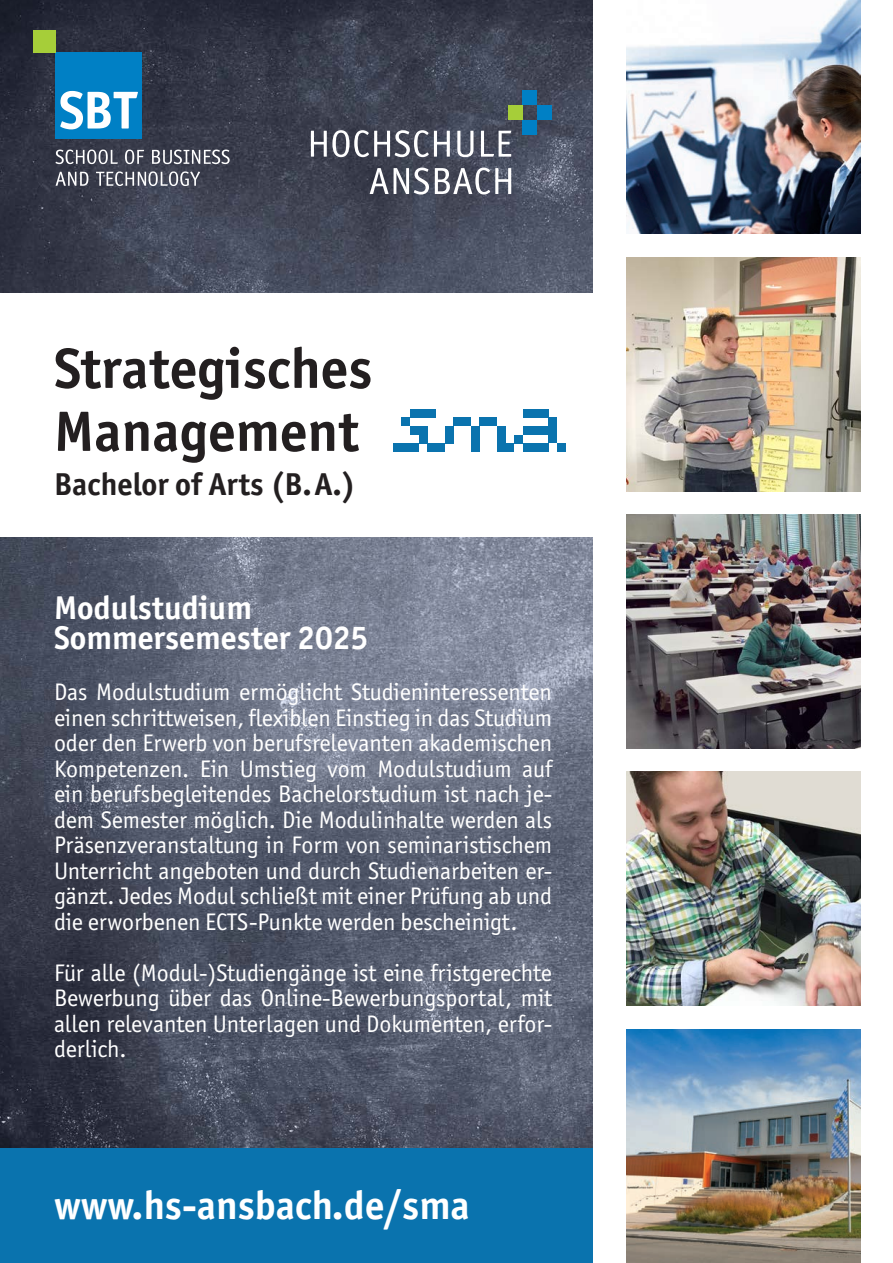
<style>
.page{position:relative;width:893px;height:1263px;background:#fff}
.page>*{position:absolute;margin:0;border:0;box-sizing:border-box;transform-origin:0 0}
.t1{font:700 57px/63px "Officina Sans ITC Pro";color:#231f20}
.t2{font:700 40.2px "Officina Sans ITC Pro";color:#fff}
.t3{font:700 33px/30px "Officina Sans ITC Pro";color:#fff}
.t4{font:700 31.8px "Officina Sans ITC Pro";color:#231f20}
.t5{font:24px/25.5px "Officina Sans ITC Pro";letter-spacing:-.005em;color:#fff;text-align:justify}
</style>
<div class="page">
<img style="left:0;top:0;width:592px;height:1148px">
<div style="left:0;top:293px;width:607px;height:243px;background:#fff"></div>
<div style="left:0;top:1148px;width:592px;height:115px;background:#0a73ae"></div>
<img style="left:626px;top:257px;width:234px;height:234px">
<img style="left:626px;top:772px;width:234px;height:234px">
<img style="left:626px;top:514px;width:234px;height:234px">
<div style="left:410px;top:409px;width:26px;height:8px;background:#0a73ae"></div>
<div style="left:410px;top:426px;width:17px;height:9px;background:#0a73ae"></div>
<div style="left:427px;top:443px;width:18px;height:9px;background:#0a73ae"></div>
<div style="left:471px;top:426px;width:8px;height:26px;background:#0a73ae"></div>
<div style="left:453px;top:417px;width:18px;height:9px;background:#0a73ae"></div>
<div style="left:479px;top:417px;width:18px;height:9px;background:#0a73ae"></div>
<div style="left:445px;top:426px;width:8px;height:17px;background:#0a73ae"></div>
<div style="left:557px;top:443px;width:9px;height:9px;background:#0a73ae"></div>
<div style="left:401px;top:417px;width:9px;height:9px;background:#0a73ae"></div>
<div style="left:393px;top:443px;width:26px;height:9px;background:#0a73ae"></div>
<div style="left:419px;top:435px;width:8px;height:8px;background:#0a73ae"></div>
<div style="left:497px;top:426px;width:8px;height:26px;background:#0a73ae"></div>
<div style="left:523px;top:443px;width:26px;height:9px;background:#0a73ae"></div>
<div style="left:505px;top:443px;width:9px;height:9px;background:#0a73ae"></div>
<div style="left:523px;top:426px;width:26px;height:9px;background:#0a73ae"></div>
<div style="left:514px;top:435px;width:9px;height:8px;background:#0a73ae"></div>
<div style="left:523px;top:409px;width:26px;height:8px;background:#0a73ae"></div>
<div style="left:549px;top:417px;width:8px;height:26px;background:#0a73ae"></div>
<img style="left:626px;top:1029px;width:234px;height:234px">
<div style="left:56px;top:53px;width:86px;height:86px;background:#0080c5"></div>
<div style="left:33px;top:30px;width:22px;height:23px;background:#a6ce39"></div>
<svg style="left:125px;top:150px;width:19px;height:14px"></svg>
<svg style="left:152px;top:150px;width:78px;height:14px"></svg>
<svg style="left:56px;top:172px;width:32px;height:14px"></svg>
<svg style="left:96px;top:171px;width:104px;height:15px"></svg>
<svg style="left:56px;top:150px;width:62px;height:14px"></svg>
<svg style="left:60px;top:91px;width:78px;height:38px"></svg>
<svg style="left:311px;top:130px;width:139px;height:27px"></svg>
<svg style="left:457px;top:131px;width:16px;height:26px"></svg>
<svg style="left:481px;top:131px;width:30px;height:26px"></svg>
<svg style="left:370px;top:168px;width:59px;height:27px"></svg>
<svg style="left:435px;top:168px;width:76px;height:27px"></svg>
<div style="left:522px;top:90px;width:15px;height:15px;background:#0080c5"></div>
<div style="left:537px;top:105px;width:15px;height:15px;background:#0080c5"></div>
<div style="left:522px;top:120px;width:15px;height:15px;background:#0080c5"></div>
<div style="left:508px;top:105px;width:14px;height:15px;background:#a6ce39"></div>
<img style="left:627px;top:0;width:233px;height:234px">
<h1 class="t1" style="left:54px;top:336px;width:320px">Strategisches<br>Management</h1>
<h3 class="t4" style="left:54px;top:464px;width:303px">Bachelor of Arts (B. A.)</h3>
<h3 class="t3" style="left:54px;top:593px;width:316px">Modulstudium<br>Sommersemester 2025</h3>
<p class="t5" style="left:54px;top:679px;width:500px">Das Modulstudium ermöglicht Studieninteressenten einen schrittweisen, flexiblen Einstieg in das Studium oder den Erwerb von berufsrelevanten akademischen Kompetenzen. Ein Umstieg vom Modulstudium auf ein berufsbegleitendes Bachelorstudium ist nach je&shy;dem Semester möglich. Die Modulinhalte werden als Präsenzveranstaltung in Form von seminaristischem Unterricht angeboten und durch Studienarbeiten er&shy;gänzt. Jedes Modul schließt mit einer Prüfung ab und die erworbenen ECTS-Punkte werden bescheinigt.</p>
<p class="t5" style="left:54px;top:960px;width:500px">Für alle (Modul-)Studiengänge ist eine fristgerechte Bewerbung über das Online-Bewerbungsportal, mit allen relevanten Unterlagen und Dokumenten, erfor&shy;derlich.</p>
<h2 class="t2" style="left:54px;top:1180px;width:417px">www.hs-ansbach.de/sma</h2>
</div>
